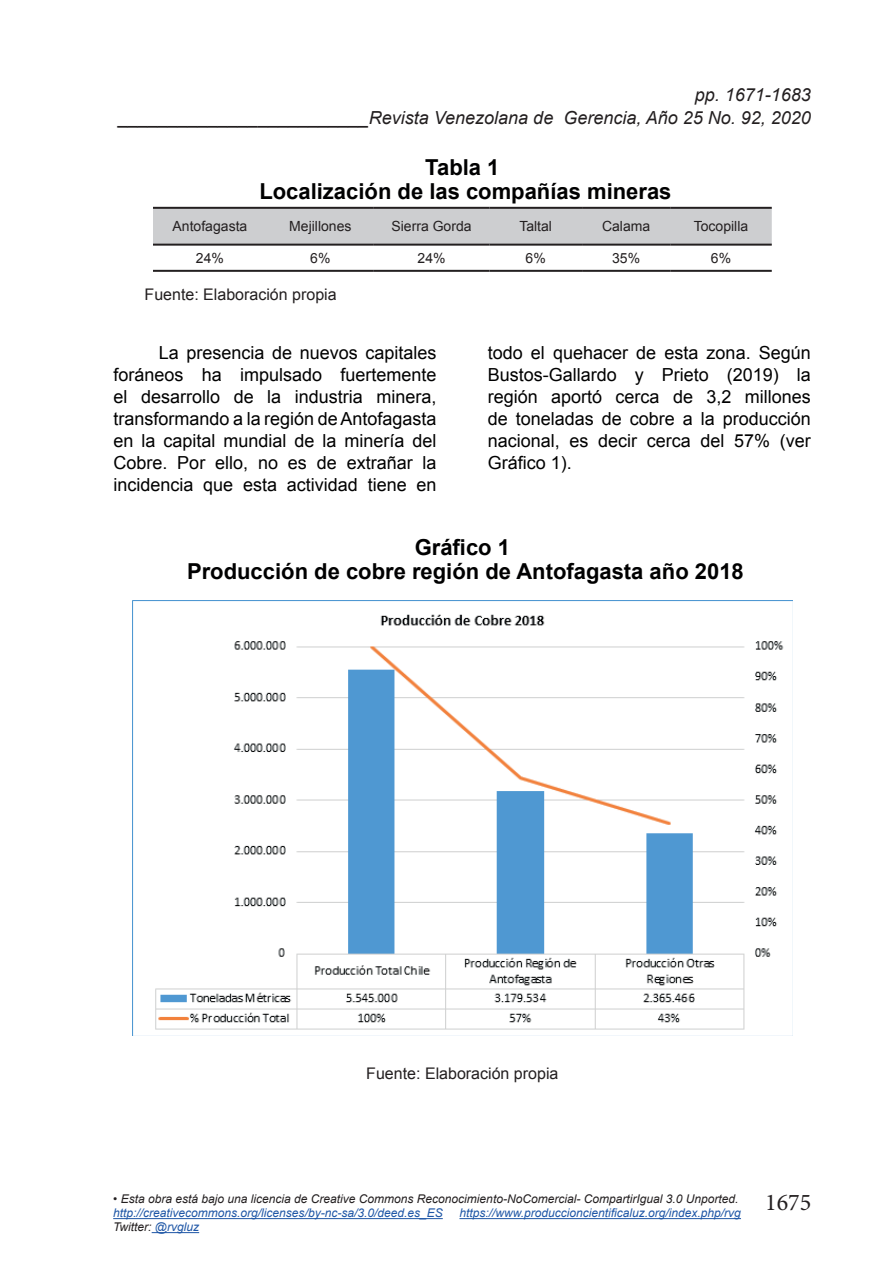
<style>
.page{position:relative;width:879px;height:1276px;background:#fff}
.page>*{position:absolute;margin:0;border:0;box-sizing:border-box;transform-origin:0 0}
.t1{font:24px "Minion Pro";color:#231f20}
.t2{font:700 22px/24px "Arial";color:#000001;text-align:center}
.t3{font:18px/22px "Arial";color:#000001;text-align:justify}
.t4{font:italic 18px "Arial";color:#231f20}
.t5{font:16px "Arial";color:#231f20}
.t6{font:14px "Arial";color:#231f20}
.t7{font:italic 12px "Arial";color:#231f20}
.t8{font:italic 12px "Arial";color:#1e56a6}
.s1{color:#1e56a6}
</style>
<div class="page">
<hr style="left:113px;top:1218px;width:330px;height:1px;background:#1e56a6">
<hr style="left:459px;top:1218px;width:282px;height:1px;background:#1e56a6">
<hr style="left:152px;top:1232px;width:47px;height:1px;background:#1e56a6">
<div style="left:153px;top:209px;width:619px;height:35px;background:#cdced0"></div>
<hr style="left:153px;top:207px;width:114px;height:2px;background:#231f20">
<hr style="left:267px;top:207px;width:107px;height:2px;background:#231f20">
<hr style="left:374px;top:207px;width:115px;height:2px;background:#231f20">
<hr style="left:489px;top:207px;width:93px;height:2px;background:#231f20">
<hr style="left:582px;top:207px;width:88px;height:2px;background:#231f20">
<hr style="left:670px;top:207px;width:102px;height:2px;background:#231f20">
<hr style="left:153px;top:244px;width:114px;height:2px;background:#231f20">
<hr style="left:267px;top:244px;width:107px;height:2px;background:#231f20">
<hr style="left:374px;top:244px;width:115px;height:2px;background:#231f20">
<hr style="left:489px;top:244px;width:93px;height:2px;background:#231f20">
<hr style="left:582px;top:244px;width:88px;height:2px;background:#231f20">
<hr style="left:670px;top:244px;width:102px;height:2px;background:#231f20">
<hr style="left:153px;top:270px;width:114px;height:2px;background:#231f20">
<hr style="left:267px;top:270px;width:107px;height:2px;background:#231f20">
<hr style="left:374px;top:270px;width:115px;height:2px;background:#231f20">
<hr style="left:489px;top:270px;width:93px;height:2px;background:#231f20">
<hr style="left:582px;top:270px;width:88px;height:2px;background:#231f20">
<hr style="left:670px;top:270px;width:102px;height:2px;background:#231f20">
<img style="left:133px;top:601px;width:659px;height:434px">
<p class="t4" style="left:695px;top:83px;width:118px">pp. 1671-1683</p>
<p class="t4" style="left:118px;top:106px;width:694px">_________________________Revista Venezolana de Gerencia, Año 25 No. 92, 2020</p>
<p class="t2" style="left:259px;top:156px;width:414px">Tabla 1<br>Localización de las compañías mineras</p>
<p class="t6" style="left:173px;top:217px;width:76px">Antofagasta</p>
<p class="t6" style="left:289px;top:217px;width:64px">Mejillones</p>
<p class="t6" style="left:391px;top:217px;width:82px">Sierra Gorda</p>
<p class="t6" style="left:519px;top:217px;width:34px">Taltal</p>
<p class="t6" style="left:602px;top:217px;width:50px">Calama</p>
<p class="t6" style="left:694px;top:217px;width:56px">Tocopilla</p>
<p class="t6" style="left:196px;top:249px;width:30px">24%</p>
<p class="t6" style="left:310px;top:249px;width:22px">6%</p>
<p class="t6" style="left:417px;top:249px;width:30px">24%</p>
<p class="t6" style="left:525px;top:249px;width:22px">6%</p>
<p class="t6" style="left:612px;top:249px;width:30px">35%</p>
<p class="t6" style="left:711px;top:249px;width:22px">6%</p>
<p class="t5" style="left:145px;top:284px;width:194px">Fuente: Elaboración propia</p>
<p class="t3" style="left:113px;top:342px;width:325px;text-indent:45px">La presencia de nuevos capitales foráneos ha impulsado fuertemente el desarrollo de la industria minera, transformando a la región de Antofagasta en la capital mundial de la minería del Cobre. Por ello, no es de extrañar la incidencia que esta actividad tiene en</p>
<p class="t3" style="left:488px;top:342px;width:325px">todo el quehacer de esta zona. Según Bustos-Gallardo y Prieto (2019) la región aportó cerca de 3,2 millones de toneladas de cobre a la producción nacional, es decir cerca del 57% (ver Gráfico 1).</p>
<p class="t2" style="left:187px;top:536px;width:558px">Gráfico 1<br>Producción de cobre región de Antofagasta año 2018</p>
<p class="t5" style="left:366px;top:1063px;width:194px">Fuente: Elaboración propia</p>
<p class="t7" style="left:113px;top:1191px;width:627px">• Esta obra está bajo una licencia de Creative Commons Reconocimiento-NoComercial- CompartirIgual 3.0 Unported.</p>
<p class="t8" style="left:113px;top:1205px;width:331px">http://creativecommons.org/licenses/by-nc-sa/3.0/deed.es_ES</p>
<p class="t8" style="left:459px;top:1205px;width:283px">https://www.produccioncientificaluz.org/index.php/rvg</p>
<p class="t7" style="left:113px;top:1219px;width:87px">Twitter: <span class="s1">@rvgluz</span></p>
<h1 class="t1" style="left:765px;top:1186px;width:48px">1675</h1>
</div>
